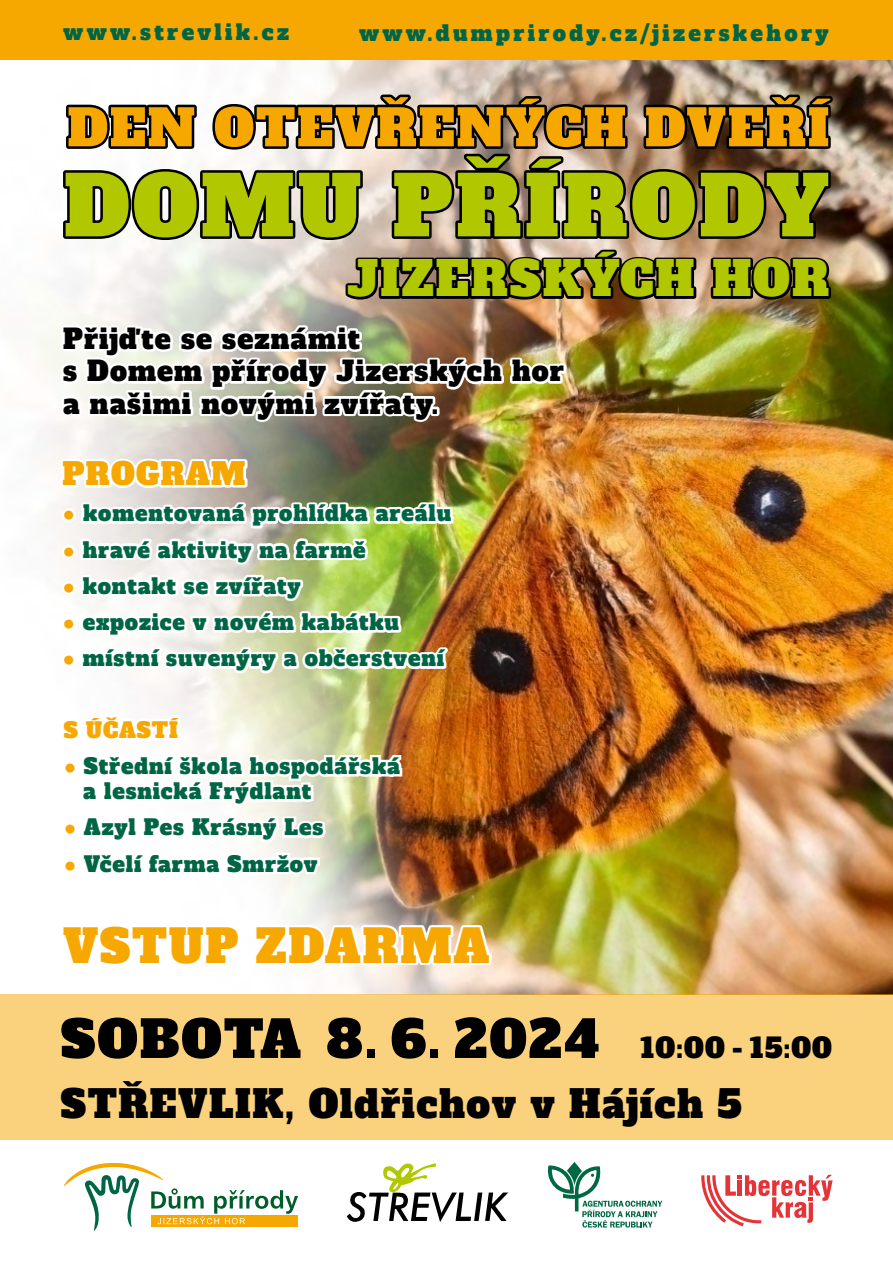
<style>
.page{position:relative;width:893px;height:1263px;background:#fff}
.page>*{position:absolute;margin:0;border:0;box-sizing:border-box;transform-origin:0 0}
.t1{font:81.75px "Alfa Slab One";letter-spacing:.04em;color:#b1c800}
.t2{font:51px "Alfa Slab One";letter-spacing:.04em;color:#000}
.t3{font:50.25px "Alfa Slab One";letter-spacing:.04em;color:#f7a800}
.t4{font:46.5px "Alfa Slab One";color:#b1c800}
.t5{font:44.85px "Alfa Slab One";letter-spacing:.04em;color:#f7a800}
.t6{font:37.5px "Alfa Slab One";letter-spacing:.04em;color:#000}
.t7{font:30px "Alfa Slab One";letter-spacing:.04em;color:#f7a800}
.t8{font:26.85px/32.2px "Alfa Slab One";letter-spacing:.04em;color:#000}
.t9{font:21px/25.2px "Alfa Slab One";letter-spacing:.04em;color:#006545}
.t10{font:21px "Alfa Slab One";letter-spacing:.16em;color:#006545}
.t11{font:21px "Alfa Slab One";color:#f7a800}
.s1{font-family:"Arial";color:#f7a800}
.s2{font-size:27px}
</style>
<div class="page">
<img style="left:0;top:59px;width:893px;height:935px">
<svg style="left:347px;top:1163px;width:161px;height:59px"></svg>
<svg style="left:547px;top:1162px;width:115px;height:65px"></svg>
<div style="left:0;top:0;width:893px;height:59px;background:#f7a800"></div>
<div style="left:0;top:994px;width:893px;height:146px;background:#fad27d"></div>
<svg style="left:64px;top:1163px;width:234px;height:68px"></svg>
<svg style="left:701px;top:1175px;width:132px;height:51px"></svg>
<img style="left:60px;top:92px;width:775px;height:211px">
<svg style="left:59px;top:921px;width:185px;height:48px"></svg>
<svg style="left:251px;top:908px;width:243px;height:60px"></svg>
<svg style="left:58px;top:438px;width:192px;height:54px"></svg>
<img style="left:58px;top:500px;width:398px;height:178px">
<svg style="left:57px;top:712px;width:126px;height:33px"></svg>
<svg style="left:59px;top:751px;width:346px;height:128px"></svg>
<img style="left:57px;top:321px;width:512px;height:104px">
<div style="left:430px;top:407px;width:10px;height:9px;border:5px solid #fff"></div>
<p class="t10" style="left:63px;top:14px;width:227px">www.strevlik.cz</p>
<p class="t10" style="left:359px;top:15px;width:471px">www.dumprirody.cz/jizerskehory</p>
<h3 class="t3" style="left:68px;top:84px;width:763px">DEN OTEVŘENÝCH DVEŘÍ</h3>
<h1 class="t1" style="left:64px;top:135px;width:767px">DOMu PŘÍRODY</h1>
<h3 class="t4" style="left:348px;top:239px;width:126px">Jizerských</h3>
<h3 class="t4" style="left:712px;top:239px;width:40px">hor</h3>
<p class="t8" style="left:63px;top:321px;width:502px">Přijďte se seznámit<br>s Domem přírody Jizerských hor a našimi novými zvířaty.</p>
<h3 class="t7" style="left:63px;top:448px;width:185px">PROGRAM</h3>
<p class="t9" style="left:63px;top:499px;width:390px"><span class="s1">●</span> komentovaná prohlídka areálu</p>
<p class="t9" style="left:63px;top:535px;width:304px"><span class="s1">●</span> hravé aktivity na farmě</p>
<p class="t9" style="left:63px;top:572px;width:240px"><span class="s1">●</span> kontakt se zvířaty</p>
<p class="t9" style="left:63px;top:608px;width:338px"><span class="s1">●</span> expozice v novém kabátku</p>
<p class="t9" style="left:63px;top:644px;width:383px"><span class="s1">●</span> místní suvenýry a občerstvení</p>
<p class="t11" style="left:64px;top:712px;width:88px">s účastí</p>
<p class="t9" style="left:83px;top:752px;width:318px;text-indent:-20px"><span class="s1">●</span> Střední škola hospodářská a lesnická Frýdlant</p>
<p class="t9" style="left:64px;top:813px;width:261px"><span class="s1">●</span> Azyl Pes Krásný Les</p>
<p class="t9" style="left:64px;top:849px;width:255px"><span class="s1">●</span> Včelí farma Smržov</p>
<h3 class="t5" style="left:63px;top:907px;width:428px">Vstup zdarma</h3>
<h2 class="t2" style="left:61px;top:995px;width:773px">sobota 8. 6. 2024 <span class="s2">10:00 - 15:00</span></h2>
<h3 class="t6" style="left:61px;top:1071px;width:682px">STŘEVLIK, Oldřichov v Hájích 5</h3>
</div>
